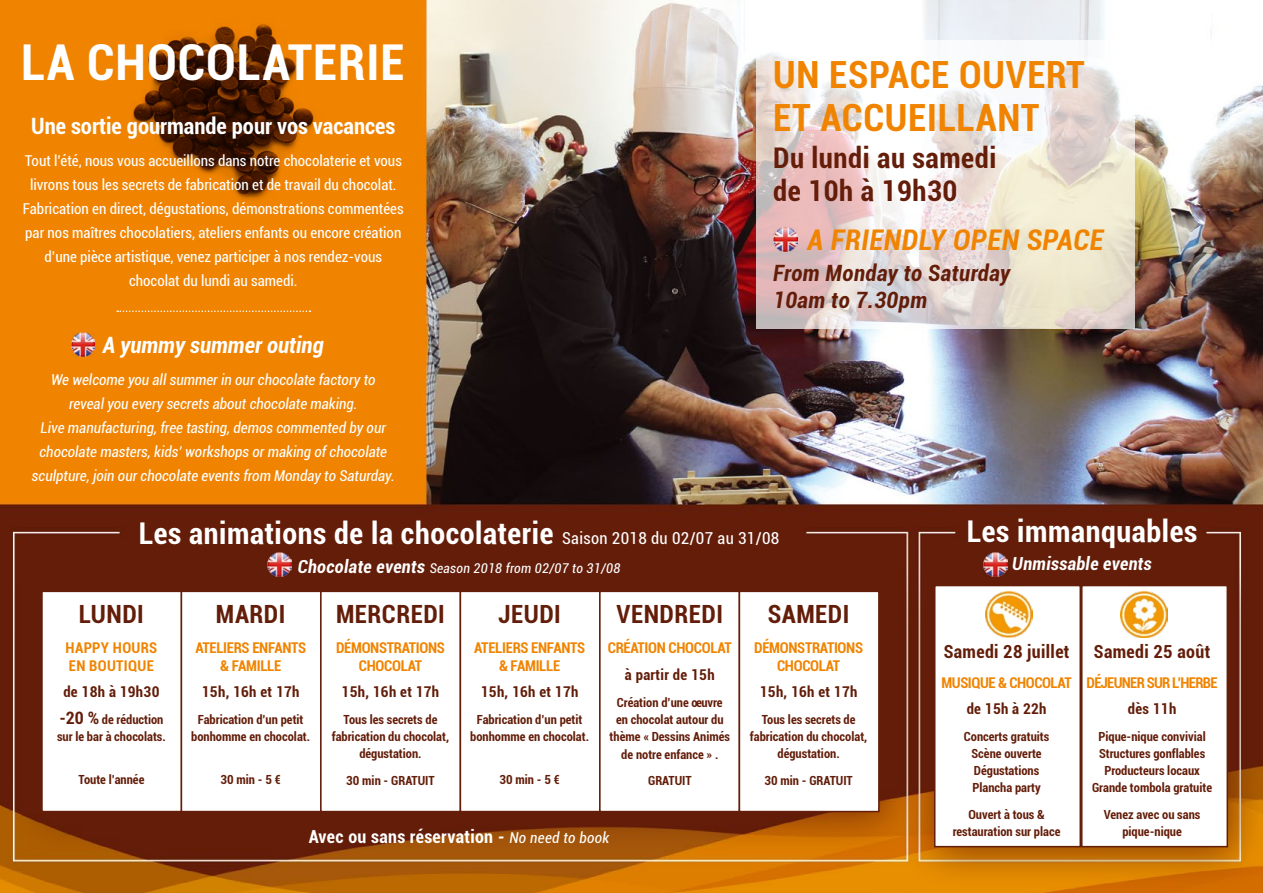
<style>
.page{position:relative;width:1263px;height:893px;background:#fff}
.page>*{position:absolute;margin:0;border:0;box-sizing:border-box;transform-origin:0 0}
.t1{font:700 condensed 49.5px "Roboto";color:#fff}
.t2{font:700 condensed 37.5px/43.5px "Roboto";letter-spacing:.02em;color:#f08400}
.t3{font:700 condensed 30px "Roboto";letter-spacing:.02em;color:#fff}
.t4{font:700 condensed 28.5px/33px "Roboto";letter-spacing:.02em;color:#631d09}
.t5{font:italic 700 condensed 28.5px "Roboto";letter-spacing:.02em;color:#f08400}
.t6{font:700 condensed 25.05px "Roboto";letter-spacing:.02em;color:#631d09}
.t7{font:700 condensed 22.5px "Roboto";color:#fff}
.t8{font:italic 700 condensed 22.5px/27px "Roboto";letter-spacing:.02em;color:#631d09}
.t9{font:italic 700 condensed 22.5px "Roboto";color:#fff}
.t10{font:700 condensed 18px "Roboto";letter-spacing:.02em;color:#fff}
.t11{font:700 condensed 18px "Roboto";letter-spacing:.02em;color:#631d09}
.t12{font:italic 700 condensed 18px "Roboto";letter-spacing:.02em;color:#fff}
.t13{font:condensed 15px/24px "Roboto";color:#fff;text-align:center}
.t14{font:italic condensed 15px/24px "Roboto";color:#fff;text-align:center}
.t15{font:700 condensed 14.85px/17.1px "Roboto";letter-spacing:-.02em;color:#f08400;text-align:center}
.t16{font:700 condensed 14.85px "Roboto";letter-spacing:.02em;color:#631d09}
.t17{font:700 condensed 14.85px/17.1px "Roboto";letter-spacing:.02em;color:#f08400}
.t18{font:700 condensed 14.85px "Roboto";letter-spacing:-.05em;color:#f08400}
.t19{font:italic condensed 13.5px "Roboto";letter-spacing:.02em;color:#fff}
.t20{font:700 condensed 12.6px/17.1px "Roboto";color:#631d09;text-align:center}
.s1{font-weight:400;font-size:16.5px}
.s2{font-weight:700;font-size:18px}
.s3{font-size:17.1px}
.s4{font-style:italic}
.s5{font-weight:400;font-style:italic;font-size:15px}
</style>
<div class="page">
<img style="left:0;top:0;width:1263px;height:893px">
<img style="left:124px;top:17px;width:199px;height:186px">
<div style="left:8px;top:557px;width:914px;height:297px;background:#631d09;opacity:.75"></div>
<div style="left:41px;top:591px;width:141px;height:221px;background:#fff;border:2px solid #631d09"></div>
<div style="left:181px;top:591px;width:141px;height:221px;background:#fff;border:2px solid #631d09"></div>
<div style="left:320px;top:591px;width:141px;height:221px;background:#fff;border:2px solid #631d09"></div>
<div style="left:460px;top:591px;width:141px;height:221px;background:#fff;border:2px solid #631d09"></div>
<div style="left:599px;top:591px;width:141px;height:221px;background:#fff;border:2px solid #631d09"></div>
<div style="left:739px;top:591px;width:141px;height:221px;background:#fff;border:2px solid #631d09"></div>
<div style="left:901px;top:551px;width:362px;height:339px;background:#631d09;opacity:.75"></div>
<div style="left:934px;top:585px;width:147px;height:262px;background:#fff;border:2px solid #631d09"></div>
<div style="left:1081px;top:585px;width:147px;height:262px;background:#fff;border:2px solid #631d09"></div>
<svg style="left:117px;top:311px;width:193px;height:1px"></svg>
<img style="left:1121px;top:591px;width:46px;height:47px">
<img style="left:986px;top:591px;width:46px;height:47px">
<svg style="left:756px;top:41px;width:378px;height:288px"></svg>
<img style="left:71px;top:332px;width:24px;height:24px">
<img style="left:774px;top:228px;width:24px;height:24px">
<img style="left:268px;top:553px;width:24px;height:24px">
<img style="left:983px;top:553px;width:24px;height:24px">
<h1 class="t1" style="left:21px;top:27px;width:95px">La CHOCOLAT</h1>
<h1 class="t1" style="left:313px;top:27px;width:93px">ERIE</h1>
<h3 class="t7" style="left:31px;top:110px;width:366px">Une sortie gourmande pour vos vacances</h3>
<p class="t13" style="left:23px;top:148px;width:382px">Tout l’été, nous vous accueillons dans notre chocolaterie et vous livrons tous les secrets de fabrication et de travail du chocolat.<br>Fabrication en direct, dégustations, démonstrations commentées par nos maîtres chocolatiers, ateliers enfants ou encore création d’une pièce artistique, venez participer à nos rendez-vous chocolat du lundi au samedi.</p>
<h2 class="t2" style="left:773px;top:51px;width:313px">Un espace ouvert et accuei llant</h2>
<h3 class="t4" style="left:773px;top:141px;width:225px">Du lundi au samedi de 10h à 19h30</h3>
<h3 class="t5" style="left:807px;top:220px;width:298px">A friendly open space</h3>
<h3 class="t8" style="left:773px;top:259px;width:240px">From Monday to Saturday<br>10am to 7.30pm</h3>
<h3 class="t9" style="left:103px;top:329px;width:222px">A yummy summer outing</h3>
<p class="t14" style="left:32px;top:367px;width:364px">We welcome you all summer in our chocolate factory to reveal you every secrets about chocolate making.<br>Live manufacturing, free tasting, demos commented by our chocolate masters, kids’ workshops or making of chocolate sculpture, join our chocolate events from Monday to Saturday.</p>
<h3 class="t3" style="left:139px;top:512px;width:642px">Les animations de la chocolaterie <span class="s1">Saison 2018 du 02/07 au 31/08</span></h3>
<p class="t19" style="left:298px;top:558px;width:324px"><span class="s2">Chocolate events</span> Season 2018 from 02/07 to 31/08</p>
<h3 class="t6" style="left:79px;top:597px;width:66px">LUNDI</h3>
<p class="t17" style="left:66px;top:639px;width:93px">HAPPY HOURS<br>EN BOUTIQUE</p>
<p class="t16" style="left:63px;top:682px;width:98px">de 18h à 19h30</p>
<p class="t20" style="left:57px;top:711px;width:110px;text-align:left"><span class="s3">-20 %</span> de réduction sur le bar à chocolats.</p>
<p class="t20" style="left:78px;top:770px;width:67px">Toute l’année</p>
<h3 class="t6" style="left:216px;top:597px;width:71px">MARDI</h3>
<p class="t15" style="left:195px;top:639px;width:112px">ATELIERS ENFANTS &amp; FAMILLE</p>
<p class="t16" style="left:202px;top:682px;width:99px">15h, 16h et 17h</p>
<p class="t20" style="left:191px;top:711px;width:120px">Fabrication d’un petit bonhomme en chocolat.</p>
<p class="t20" style="left:221px;top:770px;width:62px">30 min - 5 €</p>
<h3 class="t6" style="left:336px;top:597px;width:110px">MERCREDI</h3>
<p class="t15" style="left:336px;top:639px;width:109px">Démonstrations chocolat</p>
<p class="t16" style="left:342px;top:682px;width:99px">15h, 16h et 17h</p>
<p class="t20" style="left:332px;top:711px;width:119px">Tous les secrets de fabrication du chocolat, dégustation.</p>
<p class="t20" style="left:346px;top:772px;width:90px">30 min - GRATUIT</p>
<h3 class="t6" style="left:498px;top:597px;width:64px">JEUDI</h3>
<p class="t15" style="left:474px;top:639px;width:112px">ATELIERS ENFANTS &amp; FAMILLE</p>
<p class="t16" style="left:481px;top:682px;width:99px">15h, 16h et 17h</p>
<p class="t20" style="left:470px;top:711px;width:120px">Fabrication d’un petit bonhomme en chocolat.</p>
<p class="t20" style="left:499px;top:770px;width:62px">30 min - 5 €</p>
<h3 class="t6" style="left:617px;top:597px;width:108px">VENDREDI</h3>
<p class="t15" style="left:608px;top:639px;width:126px">création chocolat</p>
<p class="t16" style="left:625px;top:665px;width:91px">à partir de 15h</p>
<p class="t20" style="left:610px;top:694px;width:122px">Création d’une œuvre en chocolat autour du thème « Dessins Animés de notre enfance » .</p>
<p class="t20" style="left:648px;top:772px;width:45px">GRATUIT</p>
<h3 class="t10" style="left:309px;top:824px;width:302px">Avec ou sans réservation <span class="s4">-</span> <span class="s5">No need to book</span></h3>
<h3 class="t6" style="left:768px;top:597px;width:83px">SAMEDI</h3>
<p class="t15" style="left:754px;top:639px;width:109px">Démonstrations chocolat</p>
<p class="t16" style="left:760px;top:682px;width:99px">15h, 16h et 17h</p>
<p class="t20" style="left:750px;top:711px;width:119px">Tous les secrets de fabrication du chocolat, dégustation.</p>
<p class="t20" style="left:764px;top:772px;width:90px">30 min - GRATUIT</p>
<h3 class="t3" style="left:967px;top:510px;width:232px">Les immanquables</h3>
<h3 class="t12" style="left:1012px;top:551px;width:141px">Unmissable events</h3>
<h3 class="t11" style="left:944px;top:639px;width:127px">Samedi 28 juillet</h3>
<p class="t15" style="left:941px;top:674px;width:132px">MUSIQUE &amp; chocolat</p>
<p class="t16" style="left:967px;top:698px;width:81px">de 15h à 22h</p>
<p class="t20" style="left:964px;top:727px;width:87px">Concerts gratuits<br>Scène ouverte<br>Dégustations<br>Plancha party</p>
<p class="t20" style="left:953px;top:805px;width:109px">Ouvert à tous &amp; restauration sur place</p>
<h3 class="t11" style="left:1094px;top:639px;width:118px">Samedi 25 août</h3>
<p class="t18" style="left:1086px;top:673px;width:131px">déjeuner sur l’herbe</p>
<p class="t16" style="left:1128px;top:698px;width:50px">dès 11h</p>
<p class="t20" style="left:1092px;top:727px;width:122px">Pique-nique convivial<br>Structures gonflables<br>Producteurs locaux<br>Grande tombola gratuite</p>
<p class="t20" style="left:1104px;top:805px;width:98px">Venez avec ou sans pique-nique</p>
</div>
